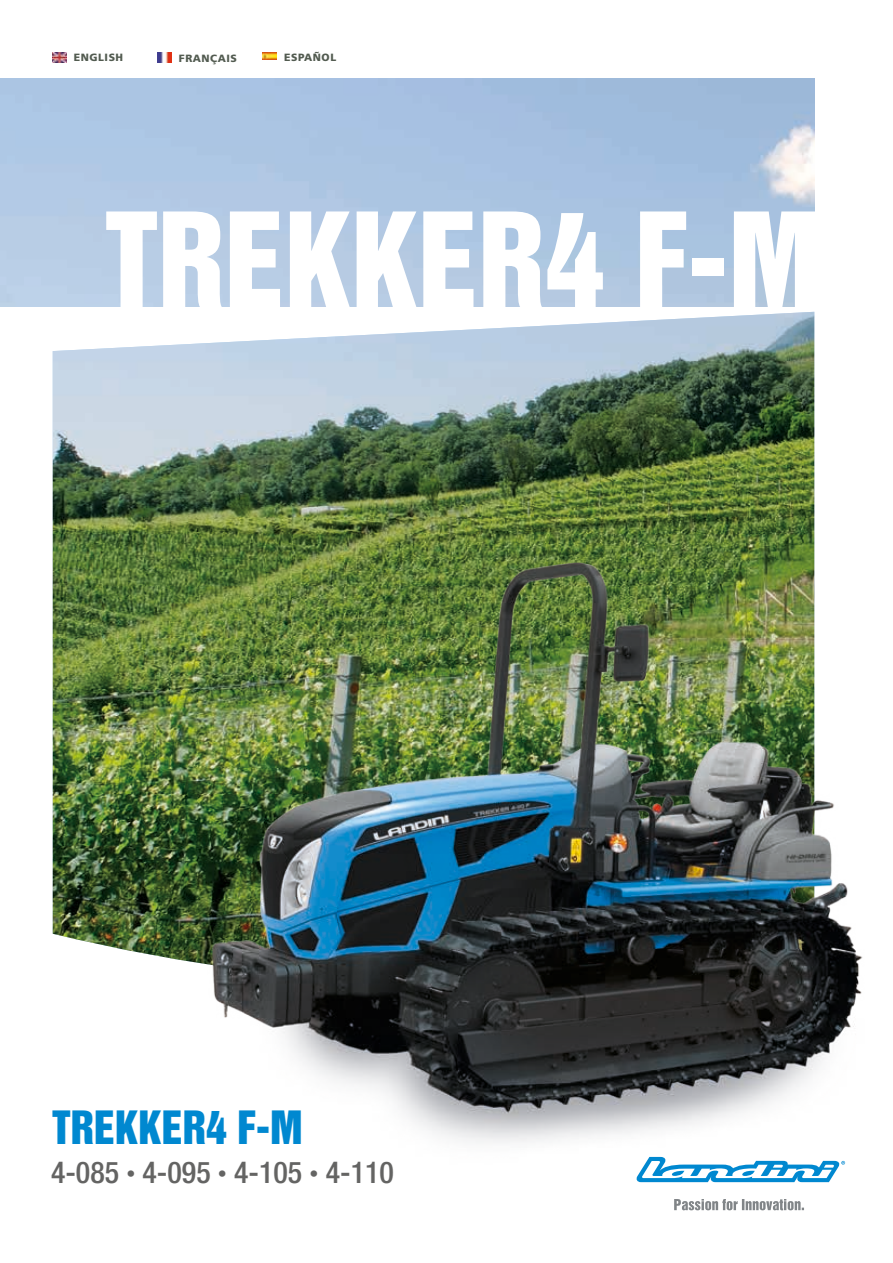
<style>
.page{position:relative;width:893px;height:1263px;background:#fff}
.page>*{position:absolute;margin:0;border:0;box-sizing:border-box;transform-origin:0 0}
.t1{font:120px "Helvetica Inserat";color:#fff}
.t2{font:42px "Helvetica Inserat";color:#0088d0}
.t3{font:500 condensed 30px "Helvetica Neue";color:#646463}
.t4{font:900 10.5px "Frutiger";letter-spacing:.05em;color:#525b50}
.s1{font-size:18px}
</style>
<div class="page">
<img style="left:53px;top:312px;width:761px;height:641px">
<img style="left:141px;top:432px;width:722px;height:779px">
<img style="left:52px;top:53px;width:15px;height:9px">
<img style="left:157px;top:53px;width:15px;height:9px">
<img style="left:263px;top:53px;width:14px;height:6px">
<svg style="left:674px;top:1199px;width:130px;height:11px"></svg>
<svg style="left:635px;top:1157px;width:210px;height:25px"></svg>
<p class="t4" style="left:74px;top:51px;width:51px">ENGLISH</p>
<p class="t4" style="left:179px;top:52px;width:59px">FRANÇAIS</p>
<p class="t4" style="left:284px;top:51px;width:53px">ESPAÑOL</p>
<h1 class="t1" style="left:105px;top:189px;width:718px">TREKKER4 F-M</h1>
<h2 class="t2" style="left:52px;top:1102px;width:252px">TREKKER4 F-M</h2>
<p class="t3" style="left:51px;top:1155px;width:344px">4-085 <span class="s1">•</span> 4-095 <span class="s1">•</span> 4-105 <span class="s1">•</span> 4-110</p>
</div>
